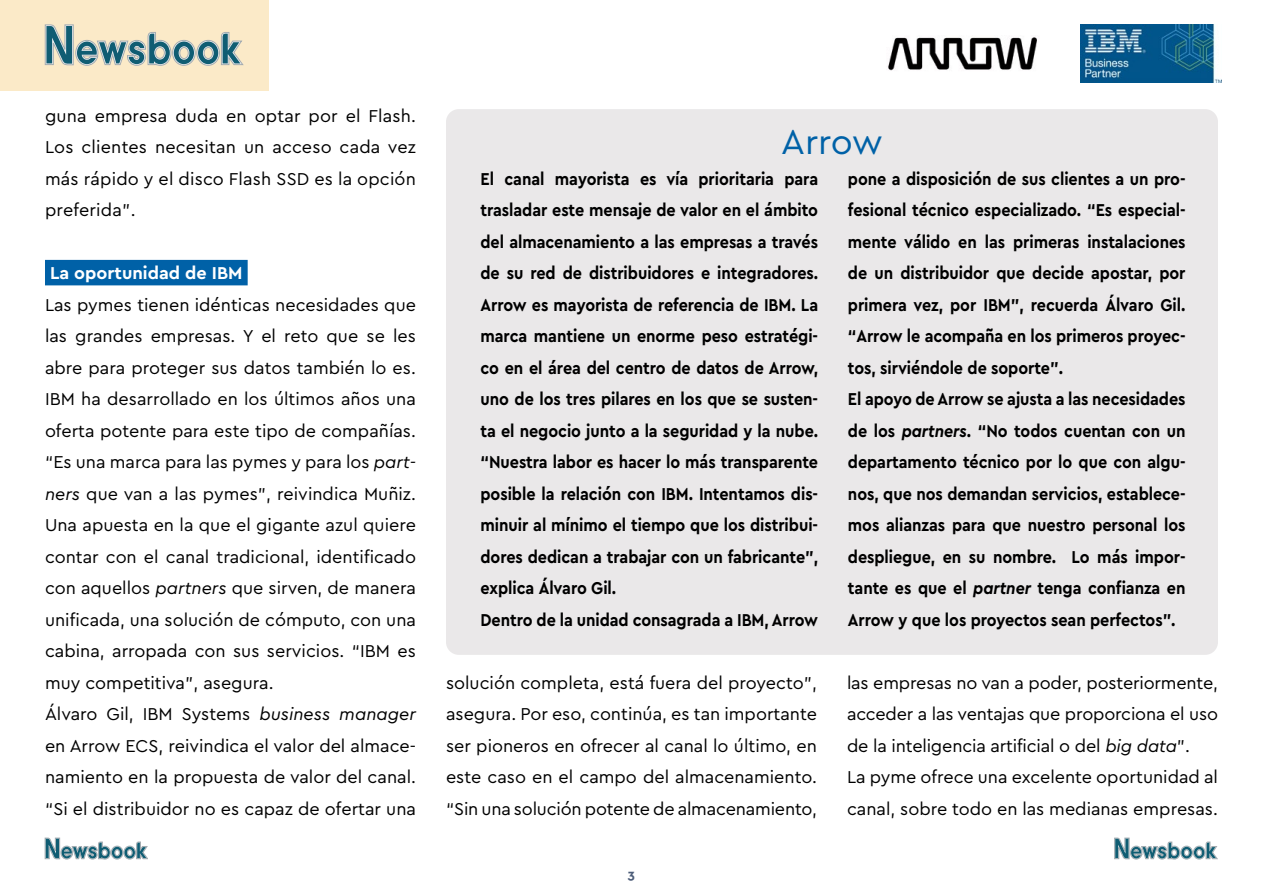
<style>
.page{position:relative;width:1263px;height:893px;background:#fff}
.page>*{position:absolute;margin:0;border:0;box-sizing:border-box;transform-origin:0 0}
.t1{font:36px "Cera Pro";letter-spacing:-.005em;color:#0061a7}
.t2{font:18px/31.5px "Cera Pro";color:#000;text-align:justify}
.t3{font:700 18px/31.5px "Cera Pro";letter-spacing:-.005em;color:#000;scale:.9 1}
.t4{font:700 18px "Cera Pro";color:#fff}
.t5{font:700 13.5px "Cera Pro";color:#4d5d79}
.s1{font-style:italic}
</style>
<div class="page">
<div style="left:0;top:0;width:268px;height:90px;background:#fbeac8"></div>
<svg style="left:45px;top:25px;width:198px;height:41px"></svg>
<svg style="left:45px;top:838px;width:103px;height:21px"></svg>
<svg style="left:1114px;top:838px;width:103px;height:21px"></svg>
<img style="left:1081px;top:25px;width:140px;height:58px">
<img style="left:888px;top:37px;width:149px;height:34px">
<div style="left:45px;top:260px;width:203px;height:25px;background:#0061a7"></div>
<div style="left:446px;top:109px;width:772px;height:546px;background:#eae8e9;border-radius:13px"></div>
<p class="t2" style="left:45px;top:99px;width:372px">guna empresa duda en optar por el Flash.<br>Los clientes necesitan un acceso cada vez más rápido y el disco Flash SSD es la opción preferida”.</p>
<p class="t4" style="left:50px;top:261px;width:194px">La oportunidad de IBM</p>
<p class="t2" style="left:45px;top:288px;width:372px;text-align:left">Las pymes tienen idénticas necesidades que las grandes empresas. Y el reto que se les abre para proteger sus datos también lo es.<br>IBM ha desarrollado en los últimos años una oferta potente para este tipo de compañías. “Es una marca para las pymes y para los <span class="s1">part&shy;ners</span> que van a las pymes”, reivindica Muñiz.<br>Una apuesta en la que el gigante azul quiere contar con el canal tradicional, identificado con aquellos <span class="s1">partners</span> que sirven, de manera unificada, una solución de cómputo, con una cabina, arropada con sus servicios. “IBM es muy competitiva”, asegura.<br>Álvaro Gil, IBM Systems <span class="s1">business manager </span>en Arrow ECS, reivindica el valor del almace&shy;namiento en la propuesta de valor del canal. “Si el distribuidor no es capaz de ofertar una</p>
<h1 class="t1" style="left:781px;top:118px;width:103px">Arrow</h1>
<p class="t3" style="left:480px;top:162px;width:377px">El canal mayorista es vía prioritaria para trasladar este mensaje de valor en el ámbito del almacenamiento a las empresas a través de su red de distribuidores e integradores.<br>Arrow es mayorista de referencia de IBM. La marca mantiene un enorme peso estratégi&shy;co en el área del centro de datos de Arrow, uno de los tres pilares en los que se susten&shy;ta el negocio junto a la seguridad y la nube. “Nuestra labor es hacer lo más transparente posible la relación con IBM. Intentamos dis&shy;minuir al mínimo el tiempo que los distribui&shy;dores dedican a trabajar con un fabricante”, explica Álvaro Gil.<br>Dentro de la unidad consagrada a IBM, Arrow</p>
<p class="t3" style="left:848px;top:162px;width:377px">pone a disposición de sus clientes a un pro&shy;fesional técnico especializado. “Es especial&shy;mente válido en las primeras instalaciones de un distribuidor que decide apostar, por primera vez, por IBM”, recuerda Álvaro Gil. “Arrow le acompaña en los primeros proyec&shy;tos, sirviéndole de soporte”.<br>El apoyo de Arrow se ajusta a las necesidades de los <span class="s1">partners</span>. “No todos cuentan con un departamento técnico por lo que con algu&shy;nos, que nos demandan servicios, establece&shy;mos alianzas para que nuestro personal los despliegue, en su nombre. Lo más impor&shy;tante es que el <span class="s1">partner</span> tenga confianza en Arrow y que los proyectos sean perfectos”.</p>
<p class="t2" style="left:446px;top:666px;width:372px">solución completa, está fuera del proyecto”, asegura. Por eso, continúa, es tan importante ser pioneros en ofrecer al canal lo último, en este caso en el campo del almacenamiento. “Sin una solución potente de almacenamiento,</p>
<p class="t2" style="left:847px;top:666px;width:372px;text-align:left">las empresas no van a poder, posteriormente, acceder a las ventajas que proporciona el uso de la inteligencia artificial o del <span class="s1">big data</span>”.<br>La pyme ofrece una excelente oportunidad al canal, sobre todo en las medianas empresas.</p>
<p class="t5" style="left:628px;top:865px;width:9px">3</p>
</div>
